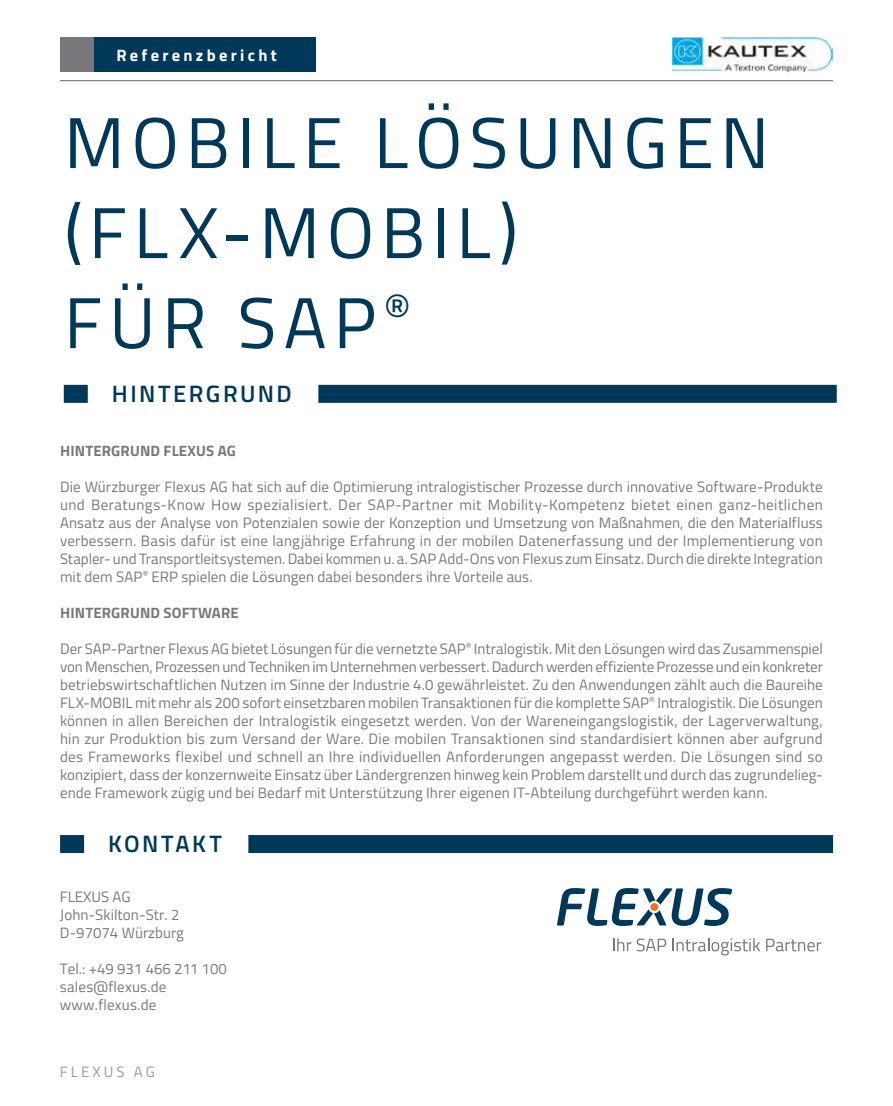
<style>
.page{position:relative;width:893px;height:1106px;background:#fff}
.page>*{position:absolute;margin:0;border:0;box-sizing:border-box;transform-origin:0 0}
.t1{font:72px/90px "Titillium Web";letter-spacing:.095em;color:#003859}
.t2{font:600 23.7px "Titillium Web";letter-spacing:.1em;color:#003859}
.t3{font:700 16.5px "Titillium Web";letter-spacing:.2em;color:#fff}
.t4{font:15px/18px "Titillium Web";letter-spacing:.005em;color:#77787b;text-align:justify}
.t5{font:700 15px "Titillium Web";letter-spacing:.01em;color:#77787b}
.t6{font:15px "Titillium Web";letter-spacing:.2em;color:#999a9c}
</style>
<div class="page">
<hr style="left:60px;top:80px;width:773px;height:1px;background:#73776c">
<img style="left:673px;top:37px;width:160px;height:36px">
<div style="left:60px;top:38px;width:35px;height:34px;background:#77787b"></div>
<div style="left:95px;top:38px;width:221px;height:34px;background:#003859"></div>
<div style="left:64px;top:385px;width:24px;height:18px;background:#003859"></div>
<div style="left:318px;top:385px;width:519px;height:18px;background:#003859"></div>
<div style="left:60px;top:835px;width:24px;height:18px;background:#003859"></div>
<div style="left:248px;top:835px;width:585px;height:18px;background:#003859"></div>
<svg style="left:557px;top:888px;width:175px;height:38px"></svg>
<svg style="left:613px;top:938px;width:53px;height:13px"></svg>
<svg style="left:672px;top:938px;width:88px;height:17px"></svg>
<svg style="left:766px;top:938px;width:55px;height:13px"></svg>
<p class="t3" style="left:116px;top:46px;width:162px">Referenzbericht</p>
<h1 class="t1" style="left:64px;top:99px;width:706px">MOBILE LÖSUNGEN (FLX-MOBIL)<br>FÜR SAP<sup>®</sup></h1>
<h2 class="t2" style="left:112px;top:380px;width:181px">HINTERGRUND</h2>
<p class="t5" style="left:60px;top:442px;width:177px">HINTERGRUND FLEXUS AG</p>
<p class="t4" style="left:60px;top:478px;width:764px">Die Würzburger Flexus AG hat sich auf die Optimierung intralogistischer Prozesse durch innovative Software-Produkte und Beratungs-Know How spezialisiert. Der SAP-Partner mit Mobility-Kompetenz bietet einen ganz-heitlichen Ansatz aus der Analyse von Potenzialen sowie der Konzeption und Umsetzung von Maßnahmen, die den Materialfluss verbessern. Basis dafür ist eine langjährige Erfahrung in der mobilen Datenerfassung und der Implementierung von Stapler- und Transportleitsystemen. Dabei kommen u. a. SAP Add-Ons von Flexus zum Einsatz. Durch die direkte Integration mit dem SAP<sup>®</sup> ERP spielen die Lösungen dabei besonders ihre Vorteile aus.</p>
<p class="t5" style="left:60px;top:604px;width:180px">HINTERGRUND SOFTWARE</p>
<p class="t4" style="left:60px;top:640px;width:764px">Der SAP-Partner Flexus AG bietet Lösungen für die vernetzte SAP<sup>®</sup> Intralogistik. Mit den Lösungen wird das Zusammenspiel von Menschen, Prozessen und Techniken im Unternehmen verbessert. Dadurch werden effiziente Prozesse und ein konkreter betriebswirtschaftlichen Nutzen im Sinne der Industrie 4.0 gewährleistet. Zu den Anwendungen zählt auch die Baureihe FLX-MOBIL mit mehr als 200 sofort einsetzbaren mobilen Transaktionen für die komplette SAP<sup>®</sup> Intralogistik. Die Lösungen können in allen Bereichen der Intralogistik eingesetzt werden. Von der Wareneingangslogistik, der Lagerverwaltung, hin zur Produktion bis zum Versand der Ware. Die mobilen Transaktionen sind standardisiert können aber aufgrund des Frameworks flexibel und schnell an Ihre individuellen Anforderungen angepasst werden. Die Lösungen sind so konzipiert, dass der konzernweite Einsatz über Ländergrenzen hinweg kein Problem darstellt und durch das zugrundelieg&shy;ende Framework zügig und bei Bedarf mit Unterstützung Ihrer eigenen IT-Abteilung durchgeführt werden kann.</p>
<h2 class="t2" style="left:108px;top:830px;width:115px">KONTAKT</h2>
<p class="t4" style="left:60px;top:888px;width:125px;text-align:left">FLEXUS AG<br>John-Skilton-Str. 2<br>D-97074 Würzburg</p>
<p class="t4" style="left:60px;top:960px;width:168px;text-align:left">Tel.: +49 931 466 211 100 sales@flexus.de www.flexus.de</p>
<p class="t6" style="left:60px;top:1063px;width:97px">FLEXUS AG</p>
</div>
